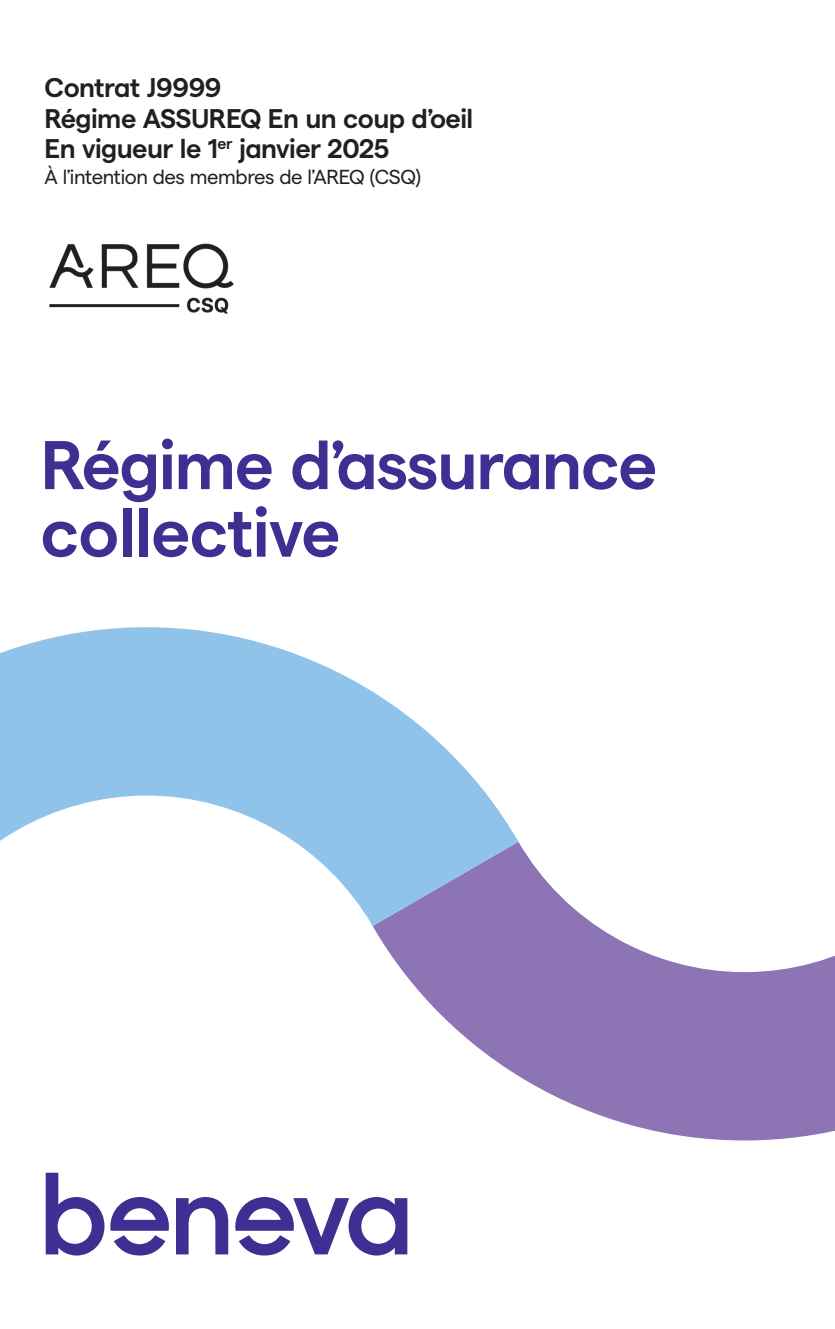
<style>
.page{position:relative;width:835px;height:1329px;background:#fff}
.page>*{position:absolute;margin:0;border:0;box-sizing:border-box;transform-origin:0 0}
._1-Titre_Rv_27pts{font:700 68.62px/67.5px "Matter Beneva Semi";letter-spacing:-.02em;color:#402f92}
._1-Titre_Rv_27pts-2{font:700 27px/30.4px "Matter Beneva Semi";letter-spacing:-.02em;color:#231f20}
._1-Titre_Rv_27pts-3{font:20.25px "Matter Beneva Regular";letter-spacing:-.02em;color:#231f20}
</style>
<div class="page">
<svg style="left:372px;top:841px;width:462px;height:299px;fill:#8d74b4"></svg>
<svg style="left:0;top:627px;width:518px;height:299px;fill:#8fc3e9"></svg>
<img style="left:49px;top:243px;width:185px;height:71px">
<svg style="left:235px;top:1197px;width:172px;height:58px"></svg>
<svg style="left:176px;top:1197px;width:52px;height:57px"></svg>
<svg style="left:110px;top:1197px;width:59px;height:58px"></svg>
<svg style="left:46px;top:1172px;width:58px;height:83px"></svg>
<p class="_1-Titre_Rv_27pts-2" style="left:45px;top:70px;width:430px">Contrat J9999<br>Régime ASSUREQ En un coup d’oeil<br>En vigueur le 1<sup>er</sup> janvier 2025</p>
<p class="_1-Titre_Rv_27pts-3" style="left:45px;top:162px;width:378px">À l’intention des membres de l’AREQ (CSQ)</p>
<p class="_1-Titre_Rv_27pts" style="left:40px;top:425px;width:618px">Régime d’assurance collective</p>
</div>
